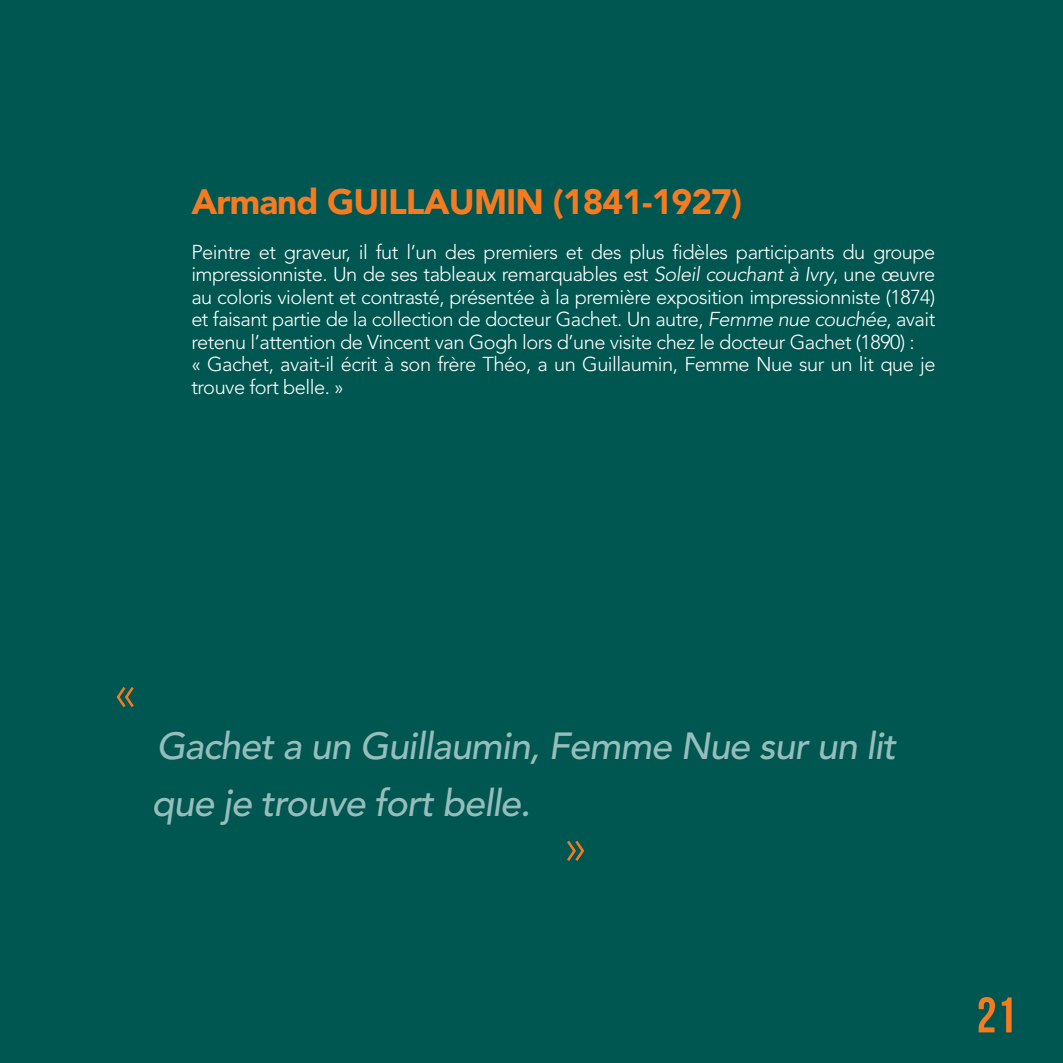
<style>
.page{position:relative;width:1063px;height:1063px;background:#005650}
.page>*{position:absolute;margin:0;border:0;box-sizing:border-box;transform-origin:0 0}
.t1{font:300 50px "Avenir LT Std";color:#f47b21}
.t2{font:50px "Bebas Neue";color:#f47b21}
.t3{font:italic 500 37.5px/57.5px "Avenir LT Std";letter-spacing:-.025em;color:#95bdbc}
.t4{font:900 35px "Avenir LT Std";letter-spacing:-.025em;color:#f47b21}
.t5{font:300 20px/22.5px "Avenir LT Std";letter-spacing:-.025em;color:#fff}
.s1{font-style:italic}
</style>
<div class="page">
<h3 class="t4" style="left:191px;top:180px;width:552px">Armand GUILLAUMIN (1841-1927)</h3>
<p class="t5" style="left:191px;top:240px;width:746px">Peintre et graveur, il fut l’un des premiers et des plus fidèles participants du groupe impressionniste. Un de ses tableaux remarquables est <span class="s1">Soleil couchant à Ivry</span>, une œuvre au coloris violent et contrasté, présentée à la première exposition impressionniste (1874) et faisant partie de la collection de docteur Gachet. Un autre, <span class="s1">Femme nue couchée</span>, avait retenu l’attention de Vincent van Gogh lors d’une visite chez le docteur Gachet (1890) :<br>« Gachet, avait-il écrit à son frère Théo, a un Guillaumin, Femme Nue sur un lit que je trouve fort belle. »</p>
<h1 class="t1" style="left:113px;top:662px;width:26px">«</h1>
<h2 class="t3" style="left:152px;top:718px;width:746px">Gachet a un Guillaumin, Femme Nue sur un lit que je trouve fort belle.</h2>
<h1 class="t1" style="left:563px;top:816px;width:26px">»</h1>
<h1 class="t2" style="left:977px;top:988px;width:41px">21</h1>
</div>
